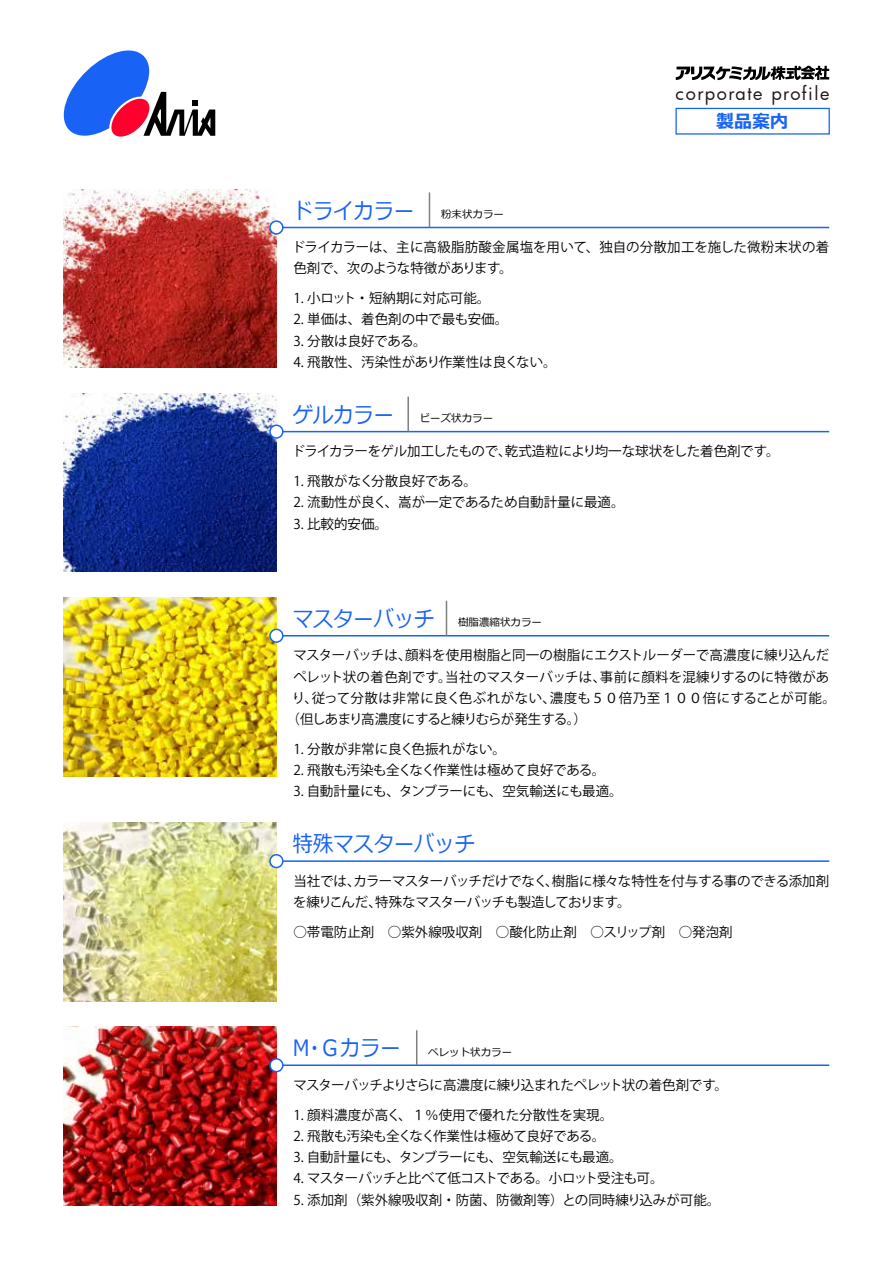
<style>
.page{position:relative;width:893px;height:1263px;background:#fff}
.page>*{position:absolute;margin:0;border:0;box-sizing:border-box;transform-origin:0 0}
.t1{font:22.5px "Meiryo";color:#1863f6;scale:.9 1}
.t2{font:18px "Futura";letter-spacing:.085em;color:#231815}
.t3{font:700 18px "Meiryo";color:#1863f6}
.t4{font:13.5px/21.3px "Koz Go Pr 6 N";color:#000}
.t5{font:13.5px "Koz Go Pr 6 N";letter-spacing:-.03em;color:#000}
.t6{font:13.5px/21.3px "Koz Go Pr 6 N";letter-spacing:-.04em;color:#000}
.t7{font:13.5px "Koz Go Pr 6 N";letter-spacing:-.02em;color:#000}
.t8{font:13.5px "Koz Go Pr 6 N";letter-spacing:.035em;color:#000}
.t9{font:13.5px "Koz Go Pr 6 N";letter-spacing:-.045em;color:#000}
.t10{font:13.5px "Koz Go Pr 6 N";letter-spacing:-.06em;color:#000}
.t11{font:13.5px "Koz Go Pr 6 N";letter-spacing:-.07em;color:#000}
.t12{font:10.5px "Meiryo";color:#000}
.s1{font-size:10.5px;color:#000}
</style>
<div class="page">
<img style="left:64px;top:189px;width:212px;height:179px">
<svg style="left:63px;top:50px;width:152px;height:87px"></svg>
<hr style="left:276px;top:227px;width:553px;height:1px;background:#1863f6">
<div style="left:270px;top:221px;width:13px;height:13px;background:#fff;border-radius:50%"></div>
<div style="left:269px;top:220px;width:15px;height:15px;border:2px solid #1863f6;border-radius:50%"></div>
<img style="left:64px;top:393px;width:212px;height:179px">
<hr style="left:276px;top:431px;width:553px;height:1px;background:#1863f6">
<div style="left:270px;top:425px;width:13px;height:13px;background:#fff;border-radius:50%"></div>
<div style="left:269px;top:424px;width:15px;height:15px;border:2px solid #1863f6;border-radius:50%"></div>
<hr style="left:429px;top:192px;width:1px;height:35px;background:#808080">
<hr style="left:407px;top:397px;width:2px;height:35px;background:#808080">
<img style="left:64px;top:597px;width:212px;height:179px">
<hr style="left:276px;top:635px;width:553px;height:1px;background:#1863f6">
<div style="left:270px;top:629px;width:13px;height:13px;background:#fff;border-radius:50%"></div>
<div style="left:269px;top:629px;width:15px;height:14px;border:2px solid #1863f6;border-radius:50%"></div>
<hr style="left:446px;top:601px;width:1px;height:35px;background:#808080">
<img style="left:64px;top:823px;width:212px;height:178px">
<hr style="left:276px;top:860px;width:553px;height:2px;background:#1863f6">
<div style="left:270px;top:855px;width:13px;height:12px;background:#fff;border-radius:50%"></div>
<div style="left:269px;top:854px;width:15px;height:14px;border:2px solid #1863f6;border-radius:50%"></div>
<img style="left:64px;top:1027px;width:212px;height:178px">
<hr style="left:276px;top:1064px;width:553px;height:2px;background:#1863f6">
<div style="left:270px;top:1059px;width:13px;height:12px;background:#fff;border-radius:50%"></div>
<div style="left:269px;top:1058px;width:15px;height:14px;border:2px solid #1863f6;border-radius:50%"></div>
<hr style="left:416px;top:1030px;width:1px;height:35px;background:#808080">
<div style="left:675px;top:108px;width:155px;height:27px;border:1px solid #1863f6"></div>
<svg style="left:676px;top:66px;width:153px;height:14px"></svg>
<h2 class="t2" style="left:676px;top:81px;width:155px">corporate profile</h2>
<h2 class="t3" style="left:716px;top:109px;width:73px">製品案内</h2>
<h1 class="t1" style="left:293px;top:195px;width:236px">ドライカラー <span class="s1">粉末状カラー</span></h1>
<p class="t4" style="left:292px;top:237px;width:539px">ドライカラーは、主に高級脂肪酸金属塩を用いて、独自の分散加工を施した微粉末状の着色剤で、次のような特徴があります。</p>
<p class="t4" style="left:293px;top:288px;width:198px">1. 小ロット・短納期に対応可能。</p>
<p class="t4" style="left:293px;top:309px;width:216px">2. 単価は、着色剤の中で最も安価。</p>
<p class="t4" style="left:293px;top:330px;width:135px">3. 分散は良好である。</p>
<p class="t4" style="left:293px;top:352px;width:265px">4. 飛散性、汚染性があり作業性は良くない。</p>
<h1 class="t1" style="left:293px;top:399px;width:114px">ゲルカラー</h1>
<p class="t5" style="left:292px;top:444px;width:489px">ドライカラーをゲル加工したもので、乾式造粒により均一な球状をした着色剤です。</p>
<p class="t4" style="left:293px;top:471px;width:185px">1. 飛散がなく分散良好である。</p>
<p class="t4" style="left:293px;top:492px;width:333px">2. 流動性が良く、嵩が一定であるため自動計量に最適。</p>
<p class="t4" style="left:293px;top:513px;width:96px">3. 比較的安価。</p>
<p class="t12" style="left:420px;top:411px;width:75px">ビーズ状カラー</p>
<h1 class="t1" style="left:293px;top:603px;width:159px">マスターバッチ</h1>
<p class="t4" style="left:293px;top:645px;width:537px">マスターバッチは、顔料を使用樹脂と同一の樹脂にエクストルーダーで高濃度に練り込んだ</p>
<p class="t4" style="left:293px;top:666px;width:537px">ペレット状の着色剤です。当社のマスターバッチは、事前に顔料を混練りするのに特徴があ</p>
<p class="t8" style="left:292px;top:690px;width:546px">り、従って分散は非常に良く色ぶれがない、濃度も５０倍乃至１００倍にすることが可能。</p>
<p class="t11" style="left:287px;top:712px;width:302px">（但しあまり高濃度にすると練りむらが発生する。）</p>
<p class="t4" style="left:293px;top:739px;width:214px">1. 分散が非常に良く色振れがない。</p>
<p class="t5" style="left:293px;top:763px;width:313px">2. 飛散も汚染も全くなく作業性は極めて良好である。</p>
<p class="t7" style="left:293px;top:784px;width:331px">3. 自動計量にも、タンブラーにも、空気輸送にも最適。</p>
<p class="t12" style="left:458px;top:615px;width:85px">樹脂濃縮状カラー</p>
<h1 class="t1" style="left:293px;top:828px;width:204px">特殊マスターバッチ</h1>
<p class="t6" style="left:293px;top:870px;width:538px">当社では、カラーマスターバッチだけでなく、樹脂に様々な特性を付与する事のできる添加剤を練りこんだ、特殊なマスターバッチも製造しております。</p>
<p class="t4" style="left:293px;top:921px;width:441px">○帯電防止剤　○紫外線吸収剤　○酸化防止剤　○スリップ剤　○発泡剤</p>
<h1 class="t1" style="left:293px;top:1032px;width:121px">М・Ｇカラー</h1>
<p class="t9" style="left:293px;top:1077px;width:436px">マスターバッチよりさらに高濃度に練り込まれたペレット状の着色剤です。</p>
<p class="t4" style="left:293px;top:1104px;width:321px">1. 顔料濃度が高く、１％使用で優れた分散性を実現。</p>
<p class="t5" style="left:293px;top:1128px;width:313px">2. 飛散も汚染も全くなく作業性は極めて良好である。</p>
<p class="t7" style="left:293px;top:1149px;width:331px">3. 自動計量にも、タンブラーにも、空気輸送にも最適。</p>
<p class="t10" style="left:293px;top:1171px;width:372px">4. マスターバッチと比べて低コストである。小ロット受注も可。</p>
<p class="t4" style="left:293px;top:1189px;width:428px">5. 添加剤（紫外線吸収剤・防菌、防黴剤等）との同時練り込みが可能。</p>
<p class="t12" style="left:428px;top:1044px;width:85px">ペレット状カラー</p>
</div>
